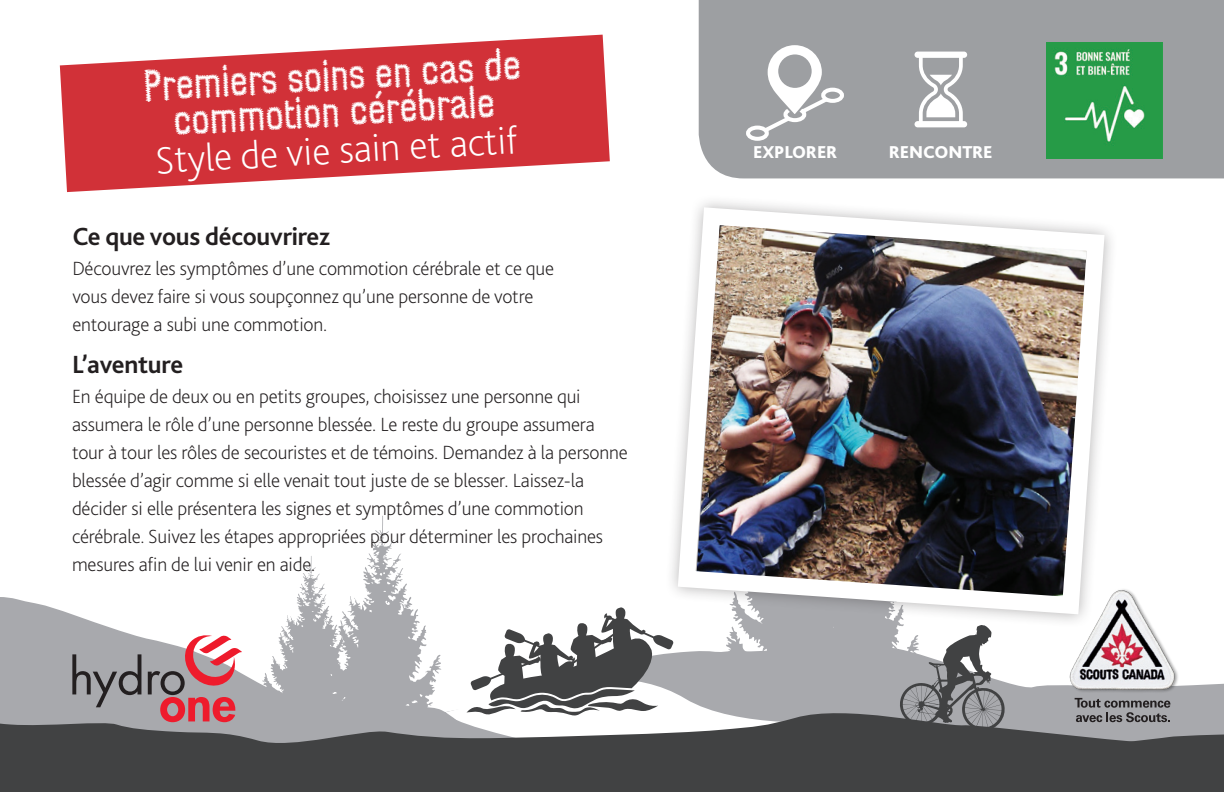
<style>
.page{position:relative;width:1224px;height:792px;background:#fff}
.page>*{position:absolute;margin:0;border:0;box-sizing:border-box;transform-origin:0 0}
.t1{font:44px/36px "Conference Call BH Line Two";color:#fff;text-align:center}
.t2{font:200 40px "Bliss 2";color:#fff}
.t3{font:700 26px "Bliss 2";letter-spacing:-.01em;color:#231f20}
.t4{font:200 20px/28px "Bliss 2";letter-spacing:-.01em;color:#231f20}
.t5{font:800 18px "Bliss 2";letter-spacing:-.01em;color:#fff}
</style>
<div class="page">
<svg style="left:4px;top:536px;width:423px;height:103px"></svg>
<svg style="left:786px;top:628px;width:111px;height:11px"></svg>
<svg style="left:0;top:597px;width:4px;height:42px"></svg>
<svg style="left:0;top:639px;width:897px;height:153px;background:#7d7e80"></svg>
<svg style="left:467px;top:607px;width:207px;height:109px"></svg>
<div style="left:699px;top:0;width:525px;height:178px;background:#9d9fa2"></div>
<svg style="left:60px;top:35px;width:550px;height:157px;fill:#d13138"></svg>
<div style="left:664px;top:194px;width:454px;height:434px;background:#231f20;opacity:.34"></div>
<img style="left:669px;top:198px;width:444px;height:425px">
<img style="left:1046px;top:42px;width:117px;height:117px">
<svg style="left:915px;top:52px;width:52px;height:75px"></svg>
<svg style="left:72px;top:654px;width:69px;height:53px;background:#89898d"></svg>
<svg style="left:148px;top:633px;width:94px;height:89px"></svg>
<svg style="left:748px;top:128px;width:19px;height:11px"></svg>
<div style="left:746px;top:126px;width:23px;height:15px;border:4px solid #fff;border-radius:50%"></div>
<div style="left:823px;top:90px;width:19px;height:11px;background:#9d9fa2;border-radius:50%"></div>
<div style="left:821px;top:88px;width:23px;height:15px;border:4px solid #fff;border-radius:50%"></div>
<svg style="left:754px;top:42px;width:79px;height:97px"></svg>
<div style="left:778px;top:54px;width:34px;height:34px;background:#9d9fa2;border-radius:50%"></div>
<img style="left:1059px;top:577px;width:92px;height:48px">
<svg style="left:897px;top:625px;width:327px;height:167px"></svg>
<h1 class="t1" style="left:142px;top:66px;width:380px;rotate:-3deg">Premiers soins en cas de commotion cérébrale</h1>
<h2 class="t2" style="left:154px;top:135px;width:364px;rotate:-3deg">Style de vie sain et actif</h2>
<h3 class="t3" style="left:72px;top:220px;width:259px">Ce que vous découvrirez</h3>
<p class="t4" style="left:72px;top:254px;width:483px">Découvrez les symptômes d’une commotion cérébrale et ce que vous devez faire si vous soupçonnez qu’une personne de votre entourage a subi une commotion.</p>
<h3 class="t3" style="left:72px;top:348px;width:113px">L’aventure</h3>
<p class="t4" style="left:72px;top:382px;width:557px">En équipe de deux ou en petits groupes, choisissez une personne qui assumera le rôle d’une personne blessée. Le reste du groupe assumera tour à tour les rôles de secouristes et de témoins. Demandez à la personne blessée d’agir comme si elle venait tout juste de se blesser. Laissez-la décider si elle présentera les signes et symptômes d’une commotion cérébrale. Suivez les étapes appropriées pour déterminer les prochaines mesures afin de lui venir en aide.</p>
<p class="t5" style="left:753px;top:141px;width:86px">EXPLORER</p>
<p class="t5" style="left:889px;top:141px;width:105px">RENCONTRE</p>
</div>
